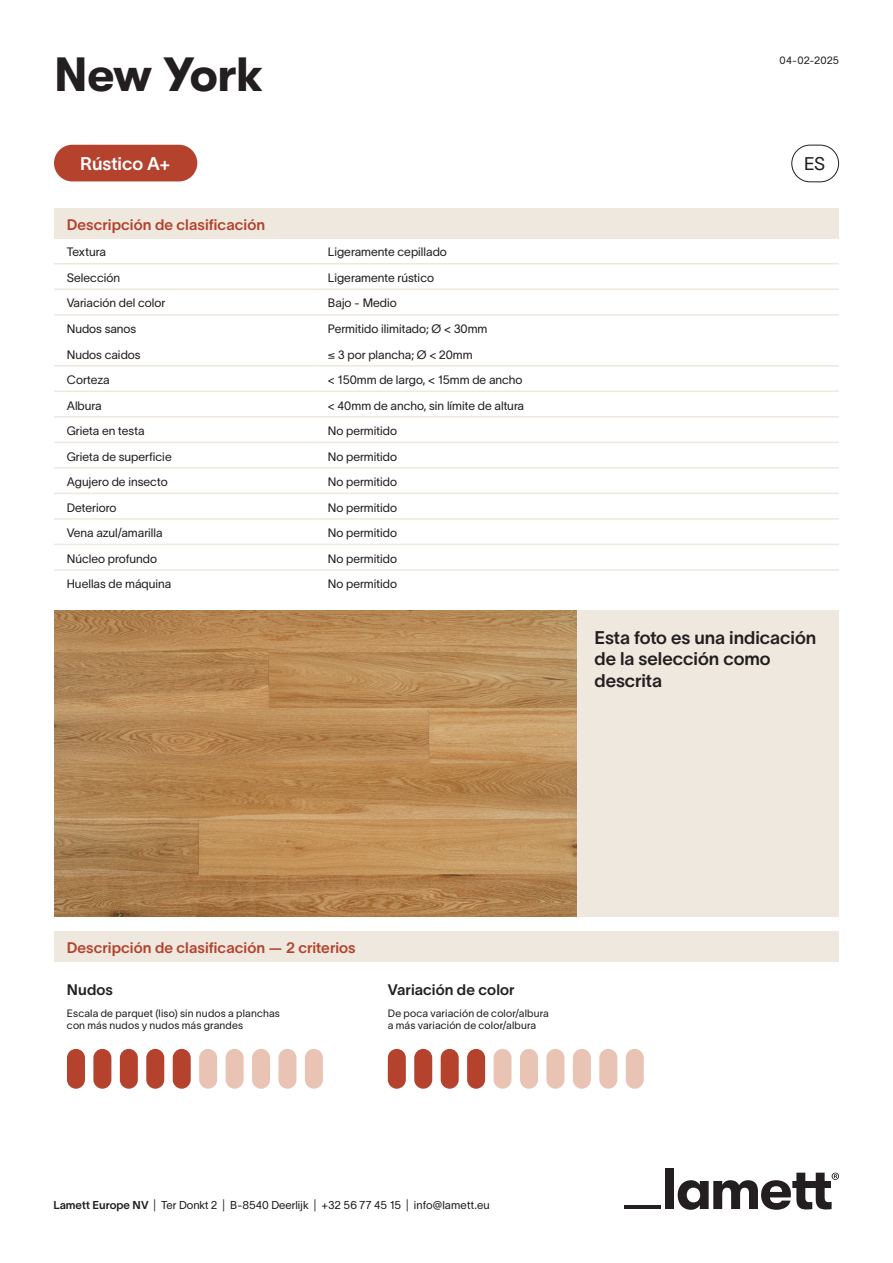
<style>
.page{position:relative;width:893px;height:1263px;background:#fff}
.page>*{position:absolute;margin:0;border:0;box-sizing:border-box;transform-origin:0 0}
.t1{font:700 48px "GT Walsheim";letter-spacing:-.02em;color:#231f20}
.t2{font:18px/21.6px "TWK Lausanne";letter-spacing:-.005em;color:#231f20}
.t3{font:18px "TWK Lausanne";letter-spacing:-.005em;color:#fff}
.t4{font:18px "TWK Lausanne";color:#231f20}
.t5{font:15px "TWK Lausanne";color:#b4422d}
.t6{font:15px "TWK Lausanne";letter-spacing:.005em;color:#231f20}
.t7{font:12px "TWK Lausanne";color:#231f20}
.t8{font:11.25px "TWK Lausanne";color:#231f20}
.t9{font:10.5px/12.6px "TWK Lausanne";letter-spacing:.015em;color:#231f20}
.s1{font-style:inherit}
</style>
<div class="page">
<div style="left:54px;top:145px;width:143px;height:36px;background:#b4422d;border-radius:18px"></div>
<div style="left:791px;top:145px;width:48px;height:37px;border:1px solid #231f20;border-radius:18px"></div>
<div style="left:54px;top:208px;width:785px;height:30px;background:#eee8df"></div>
<hr style="left:54px;top:237px;width:261px;height:2px;background:#eee8df">
<hr style="left:315px;top:237px;width:524px;height:2px;background:#eee8df">
<hr style="left:54px;top:263px;width:261px;height:1px;background:#eee8df">
<hr style="left:315px;top:263px;width:524px;height:1px;background:#eee8df">
<hr style="left:54px;top:288px;width:261px;height:2px;background:#eee8df">
<hr style="left:315px;top:288px;width:524px;height:2px;background:#eee8df">
<hr style="left:54px;top:314px;width:261px;height:1px;background:#eee8df">
<hr style="left:315px;top:314px;width:524px;height:1px;background:#eee8df">
<hr style="left:54px;top:365px;width:261px;height:2px;background:#eee8df">
<hr style="left:315px;top:365px;width:524px;height:2px;background:#eee8df">
<hr style="left:54px;top:391px;width:261px;height:1px;background:#eee8df">
<hr style="left:315px;top:391px;width:524px;height:1px;background:#eee8df">
<hr style="left:54px;top:416px;width:261px;height:2px;background:#eee8df">
<hr style="left:315px;top:416px;width:524px;height:2px;background:#eee8df">
<hr style="left:54px;top:442px;width:261px;height:1px;background:#eee8df">
<hr style="left:315px;top:442px;width:524px;height:1px;background:#eee8df">
<hr style="left:54px;top:467px;width:261px;height:2px;background:#eee8df">
<hr style="left:315px;top:467px;width:524px;height:2px;background:#eee8df">
<hr style="left:54px;top:493px;width:261px;height:1px;background:#eee8df">
<hr style="left:315px;top:493px;width:524px;height:1px;background:#eee8df">
<hr style="left:54px;top:518px;width:261px;height:2px;background:#eee8df">
<hr style="left:315px;top:518px;width:524px;height:2px;background:#eee8df">
<hr style="left:54px;top:544px;width:261px;height:1px;background:#eee8df">
<hr style="left:315px;top:544px;width:524px;height:1px;background:#eee8df">
<hr style="left:54px;top:569px;width:261px;height:2px;background:#eee8df">
<hr style="left:315px;top:569px;width:524px;height:2px;background:#eee8df">
<div style="left:665px;top:1168px;width:9px;height:41px;background:#231f20"></div>
<svg style="left:678px;top:1173px;width:161px;height:37px"></svg>
<hr style="left:624px;top:1205px;width:37px;height:4px;background:#231f20">
<img style="left:54px;top:610px;width:523px;height:306px">
<div style="left:577px;top:610px;width:262px;height:306px;background:#eee8df"></div>
<div style="left:54px;top:931px;width:785px;height:30px;background:#eee8df"></div>
<hr style="left:54px;top:960px;width:785px;height:2px;background:#eee8df">
<div style="left:67px;top:1049px;width:18px;height:40px;background:#b4422d;border-radius:9px"></div>
<div style="left:93px;top:1049px;width:18px;height:40px;background:#b4422d;border-radius:9px"></div>
<div style="left:120px;top:1049px;width:18px;height:40px;background:#b4422d;border-radius:9px"></div>
<div style="left:146px;top:1049px;width:18px;height:40px;background:#b4422d;border-radius:9px"></div>
<div style="left:173px;top:1049px;width:18px;height:40px;background:#b4422d;border-radius:9px"></div>
<div style="left:199px;top:1049px;width:18px;height:40px;background:#e9c4b4;border-radius:9px"></div>
<div style="left:226px;top:1049px;width:18px;height:40px;background:#e9c4b4;border-radius:9px"></div>
<div style="left:252px;top:1049px;width:18px;height:40px;background:#e9c4b4;border-radius:9px"></div>
<div style="left:278px;top:1049px;width:18px;height:40px;background:#e9c4b4;border-radius:9px"></div>
<div style="left:305px;top:1049px;width:18px;height:40px;background:#e9c4b4;border-radius:9px"></div>
<div style="left:388px;top:1049px;width:18px;height:40px;background:#b4422d;border-radius:9px"></div>
<div style="left:414px;top:1049px;width:18px;height:40px;background:#b4422d;border-radius:9px"></div>
<div style="left:441px;top:1049px;width:18px;height:40px;background:#b4422d;border-radius:9px"></div>
<div style="left:467px;top:1049px;width:18px;height:40px;background:#b4422d;border-radius:9px"></div>
<div style="left:494px;top:1049px;width:18px;height:40px;background:#e9c4b4;border-radius:9px"></div>
<div style="left:520px;top:1049px;width:18px;height:40px;background:#e9c4b4;border-radius:9px"></div>
<div style="left:546px;top:1049px;width:18px;height:40px;background:#e9c4b4;border-radius:9px"></div>
<div style="left:573px;top:1049px;width:18px;height:40px;background:#e9c4b4;border-radius:9px"></div>
<div style="left:599px;top:1049px;width:18px;height:40px;background:#e9c4b4;border-radius:9px"></div>
<div style="left:626px;top:1049px;width:18px;height:40px;background:#e9c4b4;border-radius:9px"></div>
<p class="t1" style="left:54px;top:47px;width:211px">New York</p>
<p class="t9" style="left:780px;top:53px;width:61px">04-02-2025</p>
<p class="t3" style="left:80px;top:151px;width:92px">Rústico A+</p>
<p class="t4" style="left:804px;top:151px;width:23px">ES</p>
<p class="t5" style="left:67px;top:214px;width:200px">Descripción de clasificación</p>
<p class="t7" style="left:67px;top:244px;width:41px">Textura</p>
<p class="t7" style="left:328px;top:244px;width:120px">Ligeramente cepillado</p>
<p class="t7" style="left:67px;top:269px;width:55px">Selección</p>
<p class="t7" style="left:328px;top:269px;width:108px">Ligeramente rústico</p>
<p class="t7" style="left:67px;top:295px;width:100px">Variación del color</p>
<p class="t7" style="left:328px;top:295px;width:70px">Bajo - Medio</p>
<p class="t7" style="left:67px;top:320px;width:71px">Nudos sanos</p>
<p class="t7" style="left:328px;top:320px;width:161px">Permitido ilimitado; Ø &lt; 30mm</p>
<p class="t7" style="left:67px;top:346px;width:75px">Nudos caidos</p>
<p class="t7" style="left:328px;top:346px;width:146px">≤ 3 por plancha; Ø &lt; 20mm</p>
<p class="t7" style="left:67px;top:371px;width:44px">Corteza</p>
<p class="t7" style="left:328px;top:371px;width:196px">&lt; 150mm de largo, &lt; 15mm de ancho</p>
<p class="t7" style="left:67px;top:397px;width:36px">Albura</p>
<p class="t7" style="left:328px;top:397px;width:198px">&lt; 40mm de ancho, sin límite de altura</p>
<p class="t7" style="left:67px;top:422px;width:79px">Grieta en testa</p>
<p class="t7" style="left:328px;top:422px;width:71px">No permitido</p>
<p class="t7" style="left:67px;top:448px;width:106px">Grieta de superficie</p>
<p class="t7" style="left:328px;top:448px;width:71px">No permitido</p>
<p class="t7" style="left:67px;top:473px;width:102px">Agujero de insecto</p>
<p class="t7" style="left:328px;top:473px;width:71px">No permitido</p>
<p class="t7" style="left:67px;top:499px;width:51px">Deterioro</p>
<p class="t7" style="left:328px;top:499px;width:71px">No permitido</p>
<p class="t7" style="left:67px;top:524px;width:97px">Vena azul/amarilla</p>
<p class="t7" style="left:328px;top:524px;width:71px">No permitido</p>
<p class="t7" style="left:67px;top:550px;width:92px">Núcleo profundo</p>
<p class="t7" style="left:328px;top:550px;width:71px">No permitido</p>
<p class="t7" style="left:67px;top:575px;width:106px">Huellas de máquina</p>
<p class="t7" style="left:328px;top:575px;width:71px">No permitido</p>
<p class="t2" style="left:594px;top:625px;width:223px">Esta foto es una indicación de la selección como descrita</p>
<p class="t5" style="left:67px;top:937px;width:290px">Descripción de clasificación — 2 criterios</p>
<p class="t6" style="left:67px;top:979px;width:48px">Nudos</p>
<p class="t6" style="left:388px;top:979px;width:128px">Variación de color</p>
<p class="t9" style="left:67px;top:1006px;width:214px">Escala de parquet (liso) sin nudos a planchas con más nudos y nudos más grandes</p>
<p class="t9" style="left:388px;top:1006px;width:163px">De poca variación de color/albura a más variación de color/albura</p>
<p class="t8" style="left:53px;top:1197px;width:438px"><span class="s1">Lamett Europe NV</span> | Ter Donkt 2 | B-8540 Deerlijk | +32 56 77 45 15 | info@lamett.eu</p>
</div>
